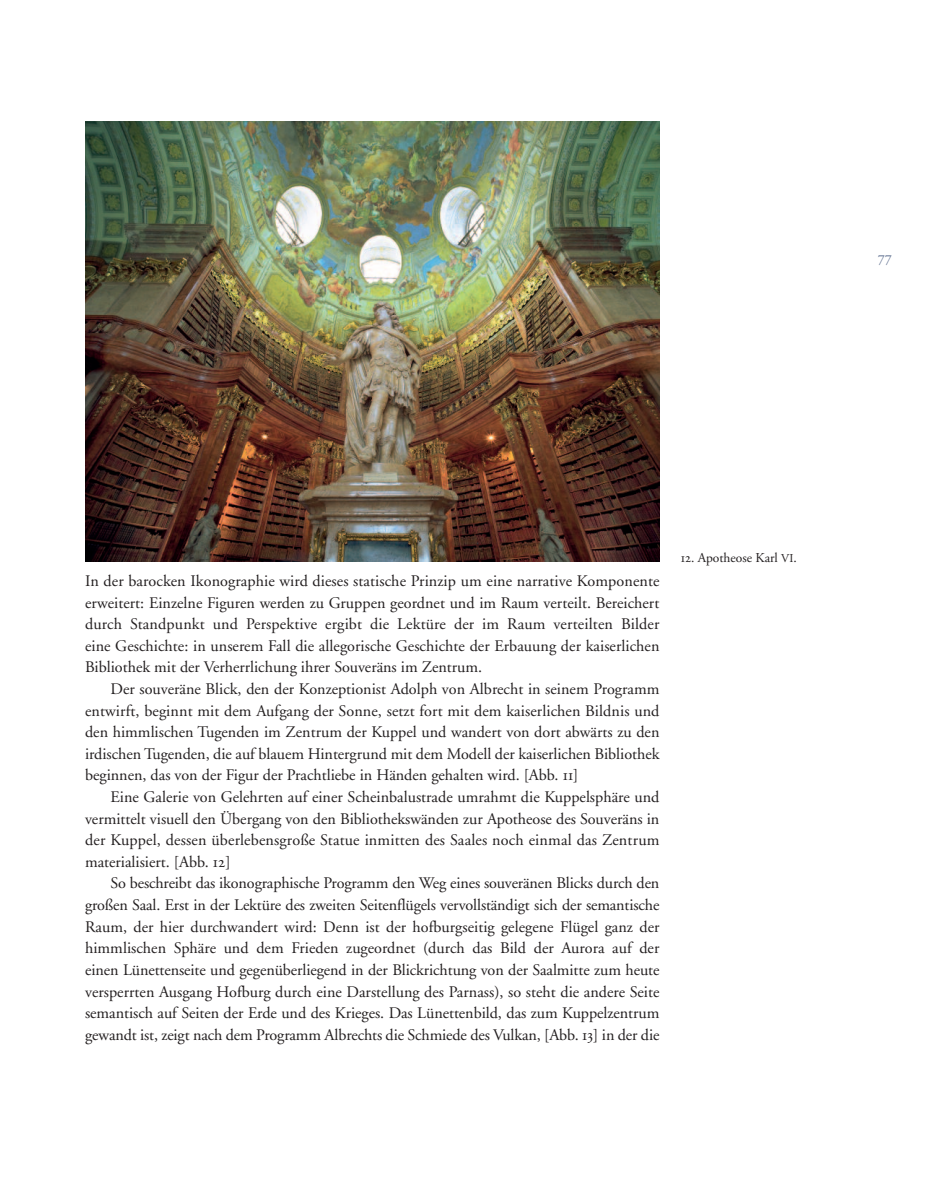
<style>
.page{position:relative;width:936px;height:1191px;background:#fff}
.page>*{position:absolute;margin:0;border:0;box-sizing:border-box;transform-origin:0 0}
.t1{font:16.2px/21.6px "Adobe Garamond";color:#231f20;text-align:justify}
.t2{font:15.75px "Adobe Garamond Regular SC";color:#657594;scale:.95 1}
.t3{font:13.5px "Adobe Garamond";color:#231f20}
.s1{font-family:"Adobe Garamond Regular SC"}
.s2{font-size:12px}
</style>
<div class="page">
<img style="left:85px;top:121px;width:574px;height:440px">
<p class="t2" style="left:877px;top:250px;width:16px">77</p>
<p class="t1" style="left:85px;top:571px;width:576px">In der barocken Ikonographie wird dieses statische Prinzip um eine narrative Komponente erweitert: Einzelne Figuren werden zu Gruppen geordnet und im Raum verteilt. Bereichert durch Standpunkt und Perspektive ergibt die Lektüre der im Raum verteilten Bilder eine Geschichte: in unserem Fall die allegorische Geschichte der Erbauung der kaiserlichen Bibliothek mit der Verherrlichung ihrer Souveräns im Zentrum.</p>
<p class="t1" style="left:85px;top:679px;width:576px;text-indent:26px">Der souveräne Blick, den der Konzeptionist Adolph von Albrecht in seinem Programm entwirft, beginnt mit dem Aufgang der Sonne, setzt fort mit dem kaiserlichen Bildnis und den himmlischen Tugenden im Zentrum der Kuppel und wandert von dort abwärts zu den irdischen Tugenden, die auf blauem Hintergrund mit dem Modell der kaiserlichen Bibliothek beginnen, das von der Figur der Prachtliebe in Händen gehalten wird. [Abb. <span class="s1">11</span>]</p>
<p class="t1" style="left:85px;top:787px;width:576px;text-indent:26px">Eine Galerie von Gelehrten auf einer Scheinbalustrade umrahmt die Kuppelsphäre und vermittelt visuell den Übergang von den Bibliothekswänden zur Apotheose des Souveräns in der Kuppel, dessen überlebensgroße Statue inmitten des Saales noch einmal das Zentrum materialisiert. [Abb. <span class="s1">12</span>]</p>
<p class="t1" style="left:85px;top:874px;width:576px;text-indent:26px">So beschreibt das ikonographische Programm den Weg eines souveränen Blicks durch den großen Saal. Erst in der Lektüre des zweiten Seitenflügels vervollständigt sich der semantische Raum, der hier durchwandert wird: Denn ist der hofburgseitig gelegene Flügel ganz der himmlischen Sphäre und dem Frieden zugeordnet (durch das Bild der Aurora auf der einen Lünettenseite und gegenüberliegend in der Blickrichtung von der Saalmitte zum heute versperrten Ausgang Hofburg durch eine Darstellung des Parnass), so steht die andere Seite semantisch auf Seiten der Erde und des Krieges. Das Lünettenbild, das zum Kuppelzentrum gewandt ist, zeigt nach dem Programm Albrechts die Schmiede des Vulkan, [Abb. <span class="s1">13</span>] in der die</p>
<p class="t3" style="left:680px;top:552px;width:118px"><span class="s1">12.</span> Apotheose Karl <span class="s2">VI</span>.</p>
</div>
